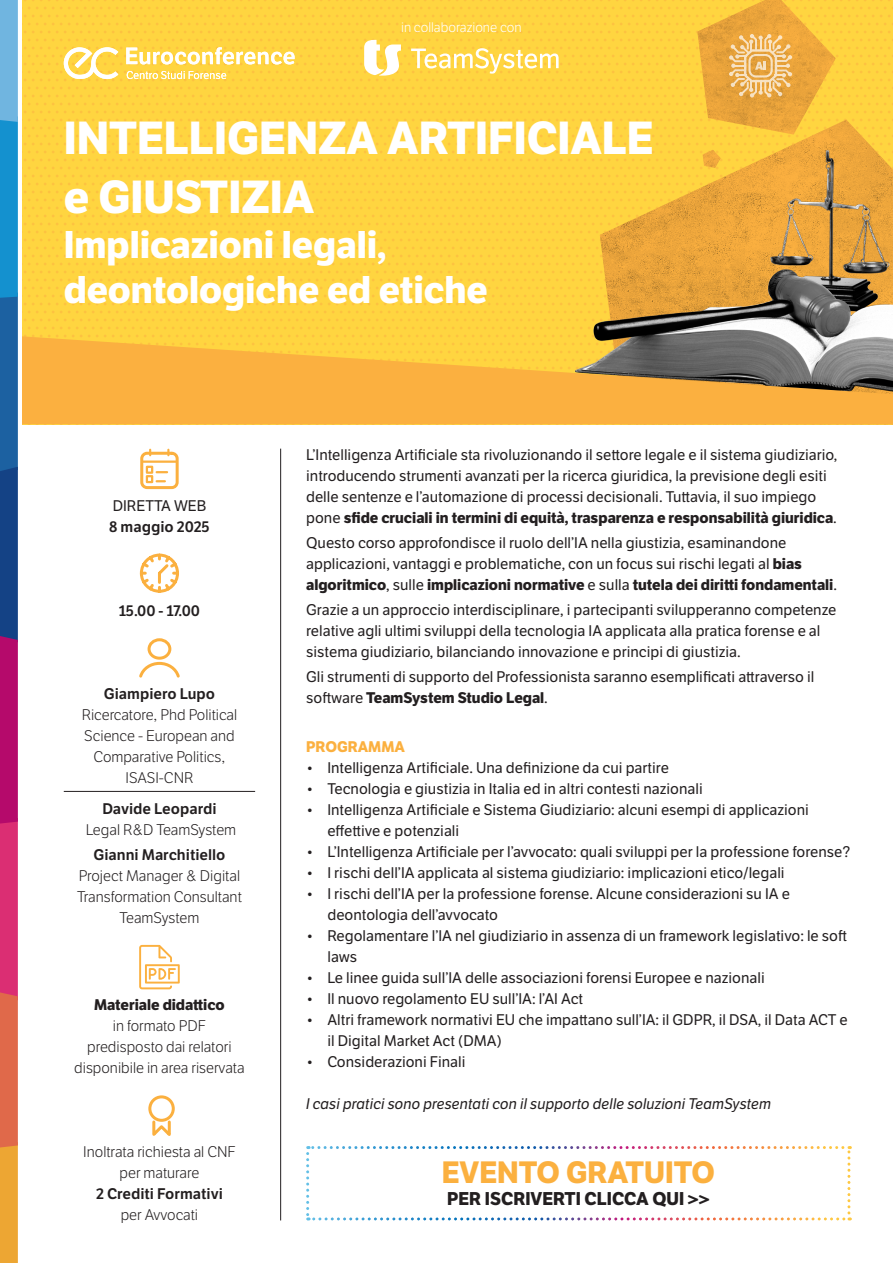
<style>
.page{position:relative;width:893px;height:1263px;background:#fff}
.page>*{position:absolute;margin:0;border:0;box-sizing:border-box;transform-origin:0 0}
.t1{font:700 45px "LFT Etica";color:#fff}
.t2{font:700 37.5px "LFT Etica";color:#fff}
.t3{font:700 30px "LFT Etica";color:#fbb03f}
.t4{font:700 18px "LFT Etica";color:#231f20}
.t5{font:15px/21px "LFT Etica";color:#231f20}
.t6{font:300 15px/21px "LFT Etica";color:#231f20;text-align:center}
.t7{font:600 15px "LFT Etica";color:#231f20}
.t8{font:italic 15px "LFT Etica";color:#231f20}
.t9{font:700 15px "LFT Etica";color:#231f20}
.t10{font:700 15px "LFT Etica";color:#fbb03f}
.t11{font:300 13.5px "LFT Etica";color:#fff}
.s1{font-weight:700}
</style>
<div class="page">
<div style="left:22px;top:0;width:871px;height:335px;background:#ffd540"></div>
<img style="left:427px;top:92px;width:466px;height:243px">
<svg style="left:697px;top:0;width:139px;height:135px;background:#f0b647"></svg>
<svg style="left:22px;top:335px;width:871px;height:89px;background:#e2aa49"></svg>
<svg style="left:0;top:0;width:18px;height:1263px;background:#7d6087"></svg>
<svg style="left:364px;top:40px;width:37px;height:36px"></svg>
<svg style="left:411px;top:48px;width:148px;height:26px"></svg>
<svg style="left:306px;top:1146px;width:544px;height:74px"></svg>
<hr style="left:280px;top:449px;width:1px;height:771px;background:#231f20">
<svg style="left:126px;top:47px;width:169px;height:17px"></svg>
<svg style="left:64px;top:47px;width:54px;height:32px"></svg>
<svg style="left:127px;top:71px;width:99px;height:8px"></svg>
<svg style="left:139px;top:945px;width:41px;height:44px"></svg>
<svg style="left:139px;top:553px;width:40px;height:40px"></svg>
<svg style="left:148px;top:1095px;width:27px;height:41px"></svg>
<svg style="left:140px;top:450px;width:39px;height:40px"></svg>
<svg style="left:139px;top:638px;width:41px;height:40px"></svg>
<hr style="left:64px;top:791px;width:191px;height:1px;background:#231f20">
<p class="t11" style="left:401px;top:20px;width:122px">in collaborazione con</p>
<p class="t1" style="left:64px;top:111px;width:591px">INTELLIGENZA ARTIFICIALE</p>
<p class="t1" style="left:64px;top:169px;width:252px">e GIUSTIZIA</p>
<p class="t2" style="left:64px;top:222px;width:324px">Implicazioni legali,</p>
<p class="t2" style="left:64px;top:267px;width:425px">deontologiche ed etiche</p>
<p class="t5" style="left:113px;top:495px;width:95px">DIRETTA WEB</p>
<p class="t7" style="left:109px;top:517px;width:102px">8 maggio 2025</p>
<p class="t7" style="left:119px;top:602px;width:83px">15.00 - 17.00</p>
<p class="t7" style="left:104px;top:684px;width:113px">Giampiero Lupo</p>
<p class="t6" style="left:82px;top:704px;width:157px">Ricercatore, Phd Political<br>Science - European and<br>Comparative Politics,</p>
<p class="t6" style="left:125px;top:767px;width:69px">ISASI-CNR</p>
<p class="t7" style="left:102px;top:799px;width:116px">Davide Leopardi</p>
<p class="t6" style="left:86px;top:819px;width:152px">Legal R&amp;D TeamSystem</p>
<p class="t7" style="left:93px;top:845px;width:134px">Gianni Marchitiello</p>
<p class="t6" style="left:77px;top:866px;width:166px">Project Manager &amp; Digital<br>Transformation Consultant<br>TeamSystem</p>
<p class="t9" style="left:94px;top:996px;width:132px">Materiale didattico</p>
<p class="t6" style="left:113px;top:1016px;width:95px">in formato PDF</p>
<p class="t6" style="left:74px;top:1037px;width:172px">predisposto dai relatori disponibile in area riservata</p>
<p class="t6" style="left:83px;top:1142px;width:154px">Inoltrata richiesta al CNF</p>
<p class="t6" style="left:120px;top:1163px;width:81px">per maturare</p>
<p class="t7" style="left:96px;top:1185px;width:128px">2 Crediti Formativi</p>
<p class="t6" style="left:121px;top:1205px;width:79px">per Avvocati</p>
<p class="t5" style="left:306px;top:444px;width:533px">L’Intelligenza Artificiale sta rivoluzionando il settore legale e il sistema giudiziario, introducendo strumenti avanzati per la ricerca giuridica, la previsione degli esiti delle sentenze e l’automazione di processi decisionali. Tuttavia, il suo impiego pone <span class="s1">sfide cruciali in termini di equità, trasparenza e responsabilità giuridica</span>.</p>
<p class="t5" style="left:306px;top:532px;width:532px">Questo corso approfondisce il ruolo dell’IA nella giustizia, esaminandone applicazioni, vantaggi e problematiche, con un focus sui rischi legati al <span class="s1">bias algoritmico</span>, sulle <span class="s1">implicazioni normative</span> e sulla <span class="s1">tutela dei diritti fondamentali</span>.</p>
<p class="t5" style="left:306px;top:600px;width:532px">Grazie a un approccio interdisciplinare, i partecipanti svilupperanno competenze relative agli ultimi sviluppi della tecnologia IA applicata alla pratica forense e al sistema giudiziario, bilanciando innovazione e principi di giustizia.</p>
<p class="t5" style="left:306px;top:667px;width:510px">Gli strumenti di supporto del Professionista saranno esemplificati attraverso il software <span class="s1">TeamSystem Studio Legal</span>.</p>
<p class="t10" style="left:306px;top:737px;width:100px">PROGRAMMA</p>
<p class="t5" style="left:306px;top:757px;width:364px">• Intelligenza Artificiale. Una definizione da cui partire</p>
<p class="t5" style="left:306px;top:778px;width:398px">• Tecnologia e giustizia in Italia ed in altri contesti nazionali</p>
<p class="t5" style="left:327px;top:799px;width:483px;text-indent:-21px">• Intelligenza Artificiale e Sistema Giudiziario: alcuni esempi di applicazioni effettive e potenziali</p>
<p class="t5" style="left:306px;top:841px;width:546px">• L’Intelligenza Artificiale per l’avvocato: quali sviluppi per la professione forense?</p>
<p class="t5" style="left:306px;top:862px;width:480px">• I rischi dell’IA applicata al sistema giudiziario: implicazioni etico/legali</p>
<p class="t5" style="left:327px;top:883px;width:464px;text-indent:-21px">• I rischi dell’IA per la professione forense. Alcune considerazioni su IA e deontologia dell’avvocato</p>
<p class="t5" style="left:327px;top:925px;width:521px;text-indent:-21px">• Regolamentare l’IA nel giudiziario in assenza di un framework legislativo: le soft laws</p>
<p class="t5" style="left:306px;top:967px;width:460px">• Le linee guida sull’IA delle associazioni forensi Europee e nazionali</p>
<p class="t5" style="left:306px;top:988px;width:279px">• Il nuovo regolamento EU sull’IA: l’AI Act</p>
<p class="t5" style="left:327px;top:1009px;width:522px;text-indent:-21px">• Altri framework normativi EU che impattano sull’IA: il GDPR, il DSA, il Data ACT e il Digital Market Act (DMA)</p>
<p class="t5" style="left:306px;top:1051px;width:161px">• Considerazioni Finali</p>
<p class="t8" style="left:306px;top:1094px;width:467px">I casi pratici sono presentati con il supporto delle soluzioni TeamSystem</p>
<p class="t3" style="left:442px;top:1154px;width:275px">EVENTO GRATUITO</p>
<p class="t4" style="left:447px;top:1187px;width:264px">PER ISCRIVERTI CLICCA QUI &gt;&gt;</p>
</div>
